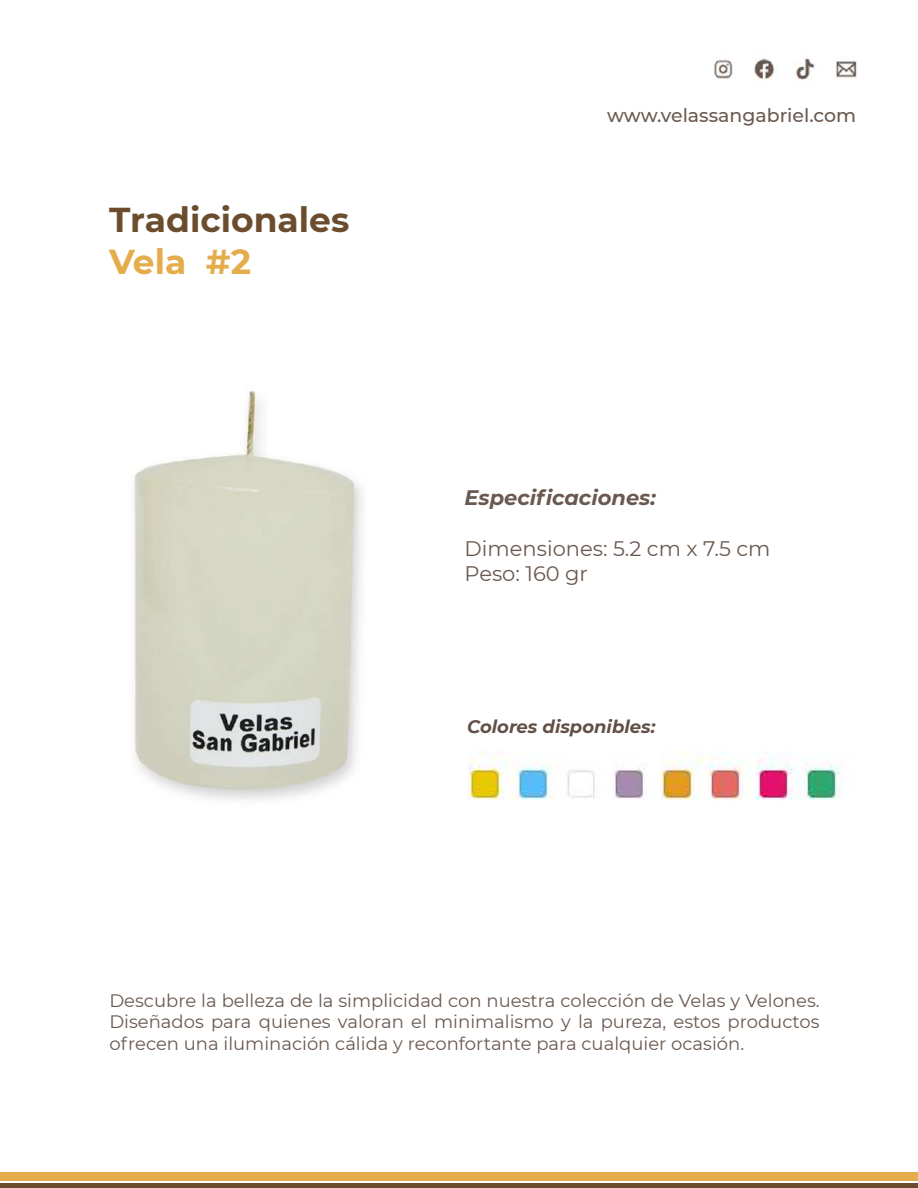
<style>
.page{position:relative;width:918px;height:1188px;background:#fff}
.page>*{position:absolute;margin:0;border:0;box-sizing:border-box;transform-origin:0 0}
.t1{font:700 34.5px "Montserrat";color:#6b4d2e}
.t2{font:700 34.5px "Montserrat";color:#e5ac4b}
.t3{font:21px/25.2px "Montserrat";color:#6a5950}
.t4{font:italic 700 21px "Montserrat";color:#6a5950}
.t5{font:500 18.9px "Montserrat";color:#6a5950}
.t6{font:18px/21.6px "Montserrat";color:#6a5950;text-align:justify}
.t7{font:italic 700 18px "Montserrat";color:#625046}
</style>
<div class="page">
<img style="left:714px;top:58px;width:143px;height:22px">
<img style="left:468px;top:751px;width:373px;height:50px">
<div style="left:0;top:1173px;width:918px;height:8px;background:#e5ac4b"></div>
<div style="left:0;top:1183px;width:918px;height:5px;background:#6b4d2e"></div>
<img style="left:133px;top:391px;width:230px;height:409px">
<h1 class="t1" style="left:109px;top:195px;width:242px">Tradicionales</h1>
<h1 class="t2" style="left:109px;top:237px;width:144px">Vela #2</h1>
<p class="t5" style="left:607px;top:102px;width:250px">www.velassangabriel.com</p>
<p class="t4" style="left:465px;top:483px;width:193px">Especificaciones:</p>
<p class="t3" style="left:465px;top:535px;width:307px">Dimensiones: 5.2 cm x 7.5 cm<br>Peso: 160 gr</p>
<p class="t7" style="left:467px;top:713px;width:190px">Colores disponibles:</p>
<p class="t6" style="left:109px;top:989px;width:712px">Descubre la belleza de la simplicidad con nuestra colección de Velas y Velones.<br>Diseñados para quienes valoran el minimalismo y la pureza, estos productos ofrecen una iluminación cálida y reconfortante para cualquier ocasión.</p>
</div>
